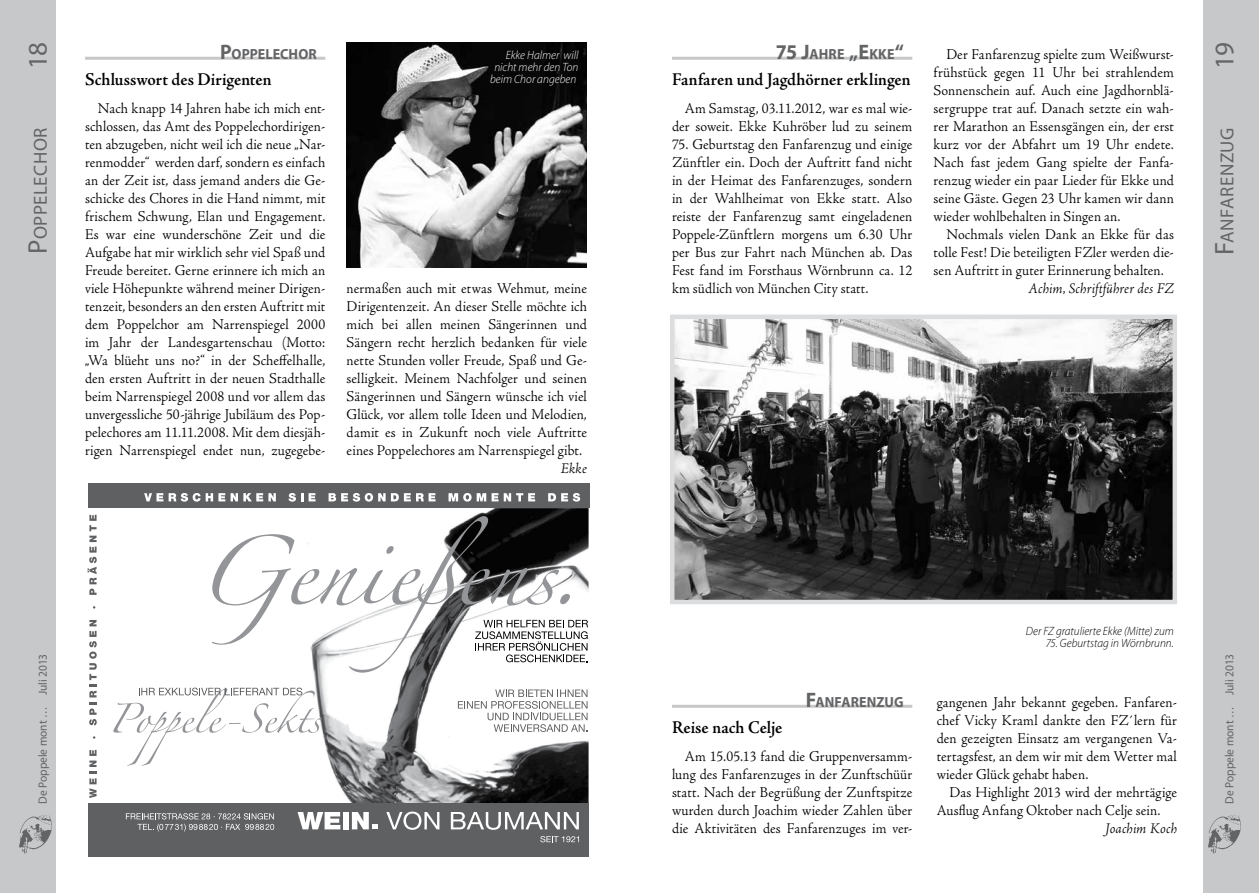
<style>
.page{position:relative;width:1259px;height:893px;background:#fff}
.page>*{position:absolute;margin:0;border:0;box-sizing:border-box;transform-origin:0 0}
.t1{font:27px "Myriad Pro";color:#636466}
.t2{font:18.9px "Myriad Pro";letter-spacing:.025em;color:#636466}
.t3{font:600 18px "Adobe Jenson Pro";color:#000;scale:.95 1}
.t4{font:300 15px/18px "Adobe Jenson Pro";letter-spacing:.01em;color:#000;text-align:justify;scale:.95 1}
.t5{font:italic 300 15px "Adobe Jenson Pro";letter-spacing:.005em;color:#000;scale:.95 1}
.t6{font:700 14.7px "Myriad Pro";letter-spacing:.01em;color:#636466;scale:.95 1}
.t7{font:italic 300 12px "Myriad Pro";color:#000;scale:.95 1}
.t8{font:italic 300 12px/12px "Myriad Pro";letter-spacing:.005em;color:#fff;text-align:right;scale:.95 1}
.t9{font:12px "Myriad Pro";color:#636466;scale:.95 1}
.s1{font-size:21px}
.s2{color:#000}
.s3{font-size:27px}
</style>
<div class="page">
<div style="left:0;top:0;width:55px;height:893px;background:#c7c8ca"></div>
<img style="left:19px;top:815px;width:33px;height:38px">
<div style="left:1203px;top:0;width:56px;height:893px;background:#c7c8ca"></div>
<img style="left:1208px;top:815px;width:33px;height:38px">
<img style="left:347px;top:43px;width:240px;height:224px">
<img style="left:314px;top:508px;width:274px;height:295px">
<svg style="left:458px;top:689px;width:129px;height:43px"></svg>
<div style="left:88px;top:803px;width:501px;height:54px;background:#5f6062"></div>
<div style="left:88px;top:483px;width:501px;height:25px;background:#5f6062"></div>
<svg style="left:297px;top:812px;width:43px;height:17px"></svg>
<div style="left:343px;top:812px;width:6px;height:17px;background:#fff"></div>
<svg style="left:352px;top:812px;width:25px;height:17px"></svg>
<svg style="left:386px;top:812px;width:53px;height:18px"></svg>
<svg style="left:451px;top:812px;width:128px;height:18px"></svg>
<svg style="left:540px;top:836px;width:39px;height:6px"></svg>
<svg style="left:126px;top:813px;width:148px;height:18px"></svg>
<svg style="left:89px;top:750px;width:8px;height:48px"></svg>
<svg style="left:89px;top:620px;width:8px;height:105px"></svg>
<svg style="left:88px;top:515px;width:9px;height:80px"></svg>
<svg style="left:144px;top:493px;width:19px;height:8px"></svg>
<svg style="left:169px;top:493px;width:107px;height:9px"></svg>
<svg style="left:288px;top:493px;width:27px;height:9px"></svg>
<svg style="left:328px;top:493px;width:57px;height:9px"></svg>
<svg style="left:391px;top:493px;width:44px;height:8px"></svg>
<svg style="left:448px;top:493px;width:23px;height:9px"></svg>
<svg style="left:477px;top:493px;width:21px;height:8px"></svg>
<svg style="left:504px;top:493px;width:31px;height:8px"></svg>
<svg style="left:548px;top:493px;width:32px;height:9px"></svg>
<svg style="left:212px;top:516px;width:376px;height:157px"></svg>
<svg style="left:113px;top:688px;width:209px;height:78px"></svg>
<hr style="left:85px;top:57px;width:240px;height:3px;background:#c7c8ca">
<hr style="left:672px;top:57px;width:240px;height:3px;background:#c7c8ca">
<img style="left:675px;top:320px;width:497px;height:279px">
<div style="left:670px;top:315px;width:507px;height:289px;border:4px solid #dcddde"></div>
<hr style="left:672px;top:705px;width:240px;height:3px;background:#c7c8ca">
<h1 class="t1" style="left:1207px;top:69px;width:28px;rotate:-90deg">19</h1>
<h1 class="t1" style="left:21px;top:69px;width:28px;rotate:-90deg">18</h1>
<p class="t6" style="left:775px;top:46px;width:136px"><span class="s1">75 J</span>AHRE <span class="s1">„E</span> KKE<span class="s1">“</span></p>
<p class="t3" style="left:672px;top:69px;width:253px">Fanfaren und Jagdhörner erklingen</p>
<p class="t4" style="left:672px;top:99px;width:254px;text-align:right">Am Samstag, 03.11.2012, war es mal wie&shy;der soweit. Ekke Kuhröber lud zu seinem</p>
<p class="t4" style="left:672px;top:135px;width:254px">75. Geburtstag den Fanfarenzug und einige Zünftler ein. Doch der Auftritt fand nicht in der Heimat des Fanfarenzuges, sondern in der Wahlheimat von Ekke statt. Also reiste der Fanfarenzug samt eingeladenen Poppele-Zünftlern morgens um 6.30 Uhr per Bus zur Fahrt nach München ab. Das Fest fand im Forsthaus Wörnbrunn ca. 12 km südlich von München City statt.</p>
<p class="t6" style="left:220px;top:46px;width:103px"><span class="s1">P</span>OPPELECHOR</p>
<p class="t3" style="left:85px;top:69px;width:198px">Schlusswort des Dirigenten</p>
<p class="t4" style="left:85px;top:99px;width:254px;text-indent:13px">Nach knapp 14 Jahren habe ich mich ent&shy;schlossen, das Amt des Poppelechordirigen&shy;ten abzugeben, nicht weil ich die neue „Nar&shy;renmodder“ werden darf, sondern es einfach an der Zeit ist, dass jemand anders die Ge&shy;schicke des Chores in die Hand nimmt, mit frischem Schwung, Elan und Engagement.<br>Es war eine wunderschöne Zeit und die Aufgabe hat mir wirklich sehr viel Spaß und Freude bereitet. Gerne erinnere ich mich an viele Höhepunkte während meiner Dirigen&shy;tenzeit, besonders an den ersten Auftritt mit dem Poppelchor am Narrenspiegel 2000 im Jahr der Landesgartenschau (Motto: „Wa blüeht uns no?“ in der Scheffelhalle, den ersten Auftritt in der neuen Stadthalle beim Narrenspiegel 2008 und vor allem das unvergessliche 50-jährige Jubiläum des Pop&shy;pelechores am 11.11.2008. Mit dem diesjäh&shy;rigen Narrenspiegel endet nun, zugegebe-</p>
<p class="t4" style="left:933px;top:45px;width:254px;text-indent:13px">Der Fanfarenzug spielte zum Weißwurst&shy;frühstück gegen 11 Uhr bei strahlendem Sonnenschein auf. Auch eine Jagdhornblä&shy;sergruppe trat auf. Danach setzte ein wah&shy;rer Marathon an Essensgängen ein, der erst kurz vor der Abfahrt um 19 Uhr endete.<br>Nach fast jedem Gang spielte der Fanfa&shy;renzug wieder ein paar Lieder für Ekke und seine Gäste. Gegen 23 Uhr kamen wir dann wieder wohlbehalten in Singen an.</p>
<p class="t4" style="left:933px;top:225px;width:254px;text-indent:13px">Nochmals vielen Dank an Ekke für das tolle Fest! Die beteiligten FZler werden die&shy;sen Auftritt in guter Erinnerung behalten.</p>
<p class="t5" style="left:1028px;top:280px;width:155px">Achim, Schriftführer des FZ</p>
<p class="t8" style="left:490px;top:49px;width:95px">Ekke Halmer will nicht mehr den Ton beim Chor angeben<span class="s2">.</span></p>
<p class="t2" style="left:29px;top:254px;width:128px;rotate:-90deg"><span class="s3">P</span>oppelechor</p>
<p class="t2" style="left:1215px;top:255px;width:129px;rotate:-90deg"><span class="s3">F</span>anfarenzug</p>
<p class="t4" style="left:347px;top:279px;width:254px">nermaßen auch mit etwas Wehmut, meine Dirigentenzeit. An dieser Stelle möchte ich mich bei allen meinen Sängerinnen und Sängern recht herzlich bedanken für viele nette Stunden voller Freude, Spaß und Ge&shy;selligkeit. Meinem Nachfolger und seinen Sängerinnen und Sängern wünsche ich viel Glück, vor allem tolle Ideen und Melodien, damit es in Zukunft noch viele Auftritte eines Poppelechores am Narrenspiegel gibt.</p>
<p class="t5" style="left:561px;top:460px;width:29px">Ekke</p>
<p class="t9" style="left:35px;top:804px;width:159px;rotate:-90deg">De Poppele mont … Juli 2013</p>
<p class="t6" style="left:806px;top:694px;width:105px"><span class="s1">F</span>ANFARENZUG</p>
<p class="t3" style="left:672px;top:717px;width:118px">Reise nach Celje</p>
<p class="t4" style="left:672px;top:747px;width:254px;text-indent:13px">Am 15.05.13 fand die Gruppenversamm&shy;lung des Fanfarenzuges in der Zunftschüür statt. Nach der Begrüßung der Zunftspitze wurden durch Joachim wieder Zahlen über die Aktivitäten des Fanfarenzuges im ver-</p>
<p class="t7" style="left:1026px;top:625px;width:157px">Der FZ gratulierte Ekke (Mitte) zum</p>
<p class="t7" style="left:1045px;top:637px;width:136px">75. Geburtstag in Wörnbrunn.</p>
<p class="t4" style="left:936px;top:693px;width:254px">gangenen Jahr bekannt gegeben. Fanfaren&shy;chef Vicky Kraml dankte den FZ´lern für den gezeigten Einsatz am vergangenen Va&shy;tertagsfest, an dem wir mit dem Wetter mal wieder Glück gehabt haben.</p>
<p class="t4" style="left:936px;top:783px;width:254px;text-indent:13px">Das Highlight 2013 wird der mehrtägige<br>Ausflug Anfang Oktober nach Celje sein.</p>
<p class="t5" style="left:1105px;top:820px;width:77px">Joachim Koch</p>
<p class="t9" style="left:1222px;top:804px;width:159px;rotate:-90deg">De Poppele mont … Juli 2013</p>
</div>
